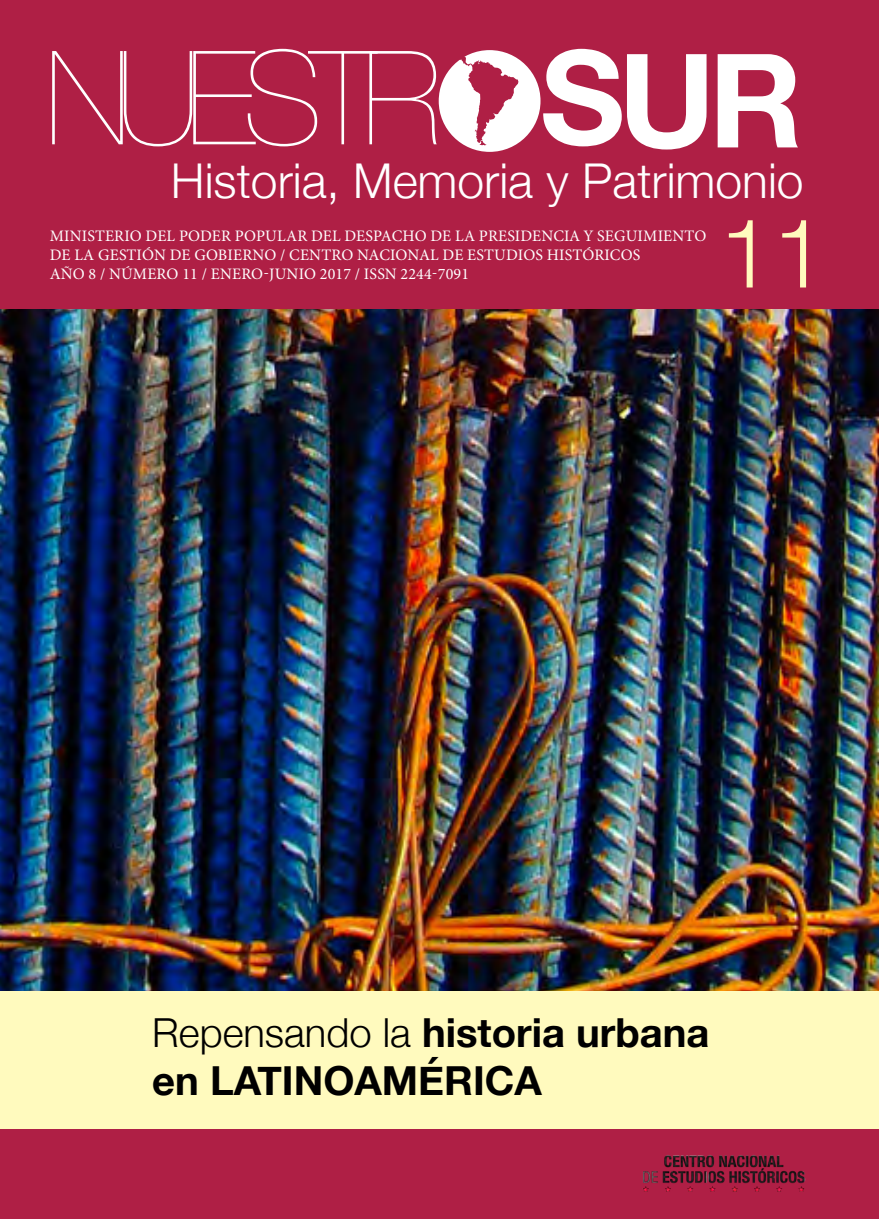
<style>
.page{position:relative;width:879px;height:1219px;background:#af1f45}
.page>*{position:absolute;margin:0;border:0;box-sizing:border-box;transform-origin:0 0}
.t1{font:300 96px "Helvetica Neue";color:#fffabe}
.t2{font:300 48px "Helvetica Neue";color:#fff}
.t3{font:700 40px/48px "Helvetica Neue";color:#000}
.t4{font:16px/19.2px "Minion Pro";letter-spacing:.01em;color:#fff}
.s1{font-weight:300}
</style>
<div class="page">
<img style="left:0;top:309px;width:879px;height:682px">
<svg style="left:52px;top:49px;width:385px;height:97px"></svg>
<svg style="left:543px;top:49px;width:163px;height:101px"></svg>
<svg style="left:717px;top:54px;width:81px;height:93px"></svg>
<div style="left:439px;top:50px;width:101px;height:102px;background:#fff;border-radius:50%"></div>
<svg style="left:458px;top:56px;width:60px;height:89px"></svg>
<div style="left:0;top:991px;width:879px;height:138px;background:#fffabe"></div>
<img style="left:643px;top:1155px;width:163px;height:37px">
<h2 class="t2" style="left:171px;top:143px;width:634px">Historia, Memoria y Patrimonio</h2>
<p class="t4" style="left:50px;top:227px;width:658px">MINISTERIO DEL PODER POPULAR DEL DESPACHO DE LA PRESIDENCIA Y SEGUIMIENTO<br>DE LA GESTIÓN DE GOBIERNO / CENTRO NACIONAL DE ESTUDIOS HISTÓRICOS<br>AÑO 8 / NÚMERO 11 / ENERO-JUNIO 2017 / ISSN 2244-7091</p>
<h1 class="t1" style="left:719px;top:176px;width:108px">11</h1>
<h3 class="t3" style="left:152px;top:1010px;width:559px"><span class="s1">Repensando la</span> historia urbana en Latinoamérica</h3>
</div>
